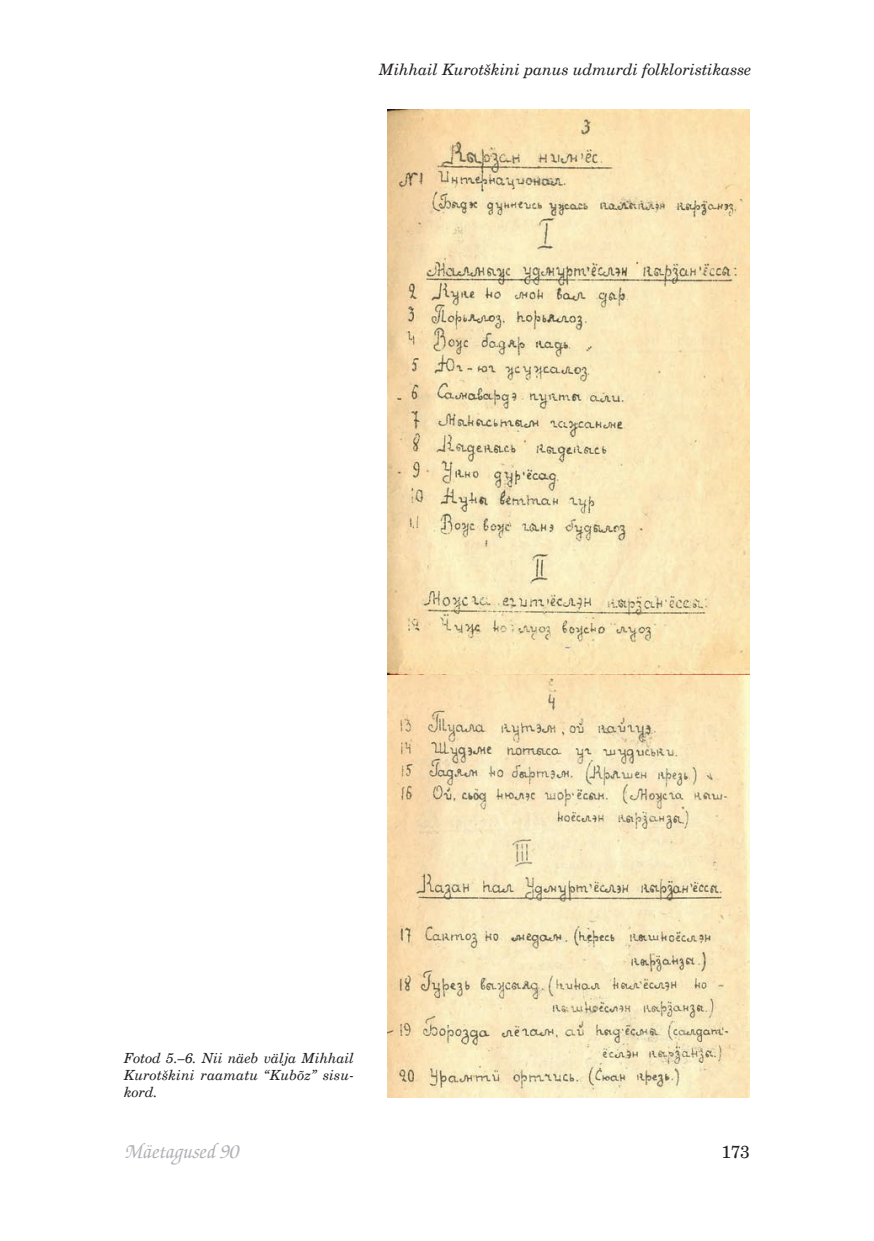
<style>
.page{position:relative;width:874px;height:1241px;background:#fff}
.page>*{position:absolute;margin:0;border:0;box-sizing:border-box;transform-origin:0 0}
.t1{font:italic 500 21px "Zapf Chancery";color:#b2b3b7}
.t2{font:17.5px "New Century Schlbk";color:#231f20}
.t3{font:italic 15.75px "New Century Schlbk";color:#231f20}
.t4{font:italic 14px/16.8px "New Century Schlbk";letter-spacing:.015em;color:#231f20;text-align:justify}
</style>
<div class="page">
<img style="left:387px;top:109px;width:362px;height:987px">
<p class="t3" style="left:379px;top:59px;width:374px">Mihhail Kurotškini panus udmurdi folkloristikasse</p>
<p class="t4" style="left:124px;top:1049px;width:231px">Fotod 5.–6. Nii näeb välja Mihhail Kurotškini raamatu “Kubõz” sisu&shy;kord.</p>
<h1 class="t1" style="left:124px;top:1137px;width:115px">Mäetagused 90</h1>
<p class="t2" style="left:721px;top:1140px;width:30px">173</p>
</div>
